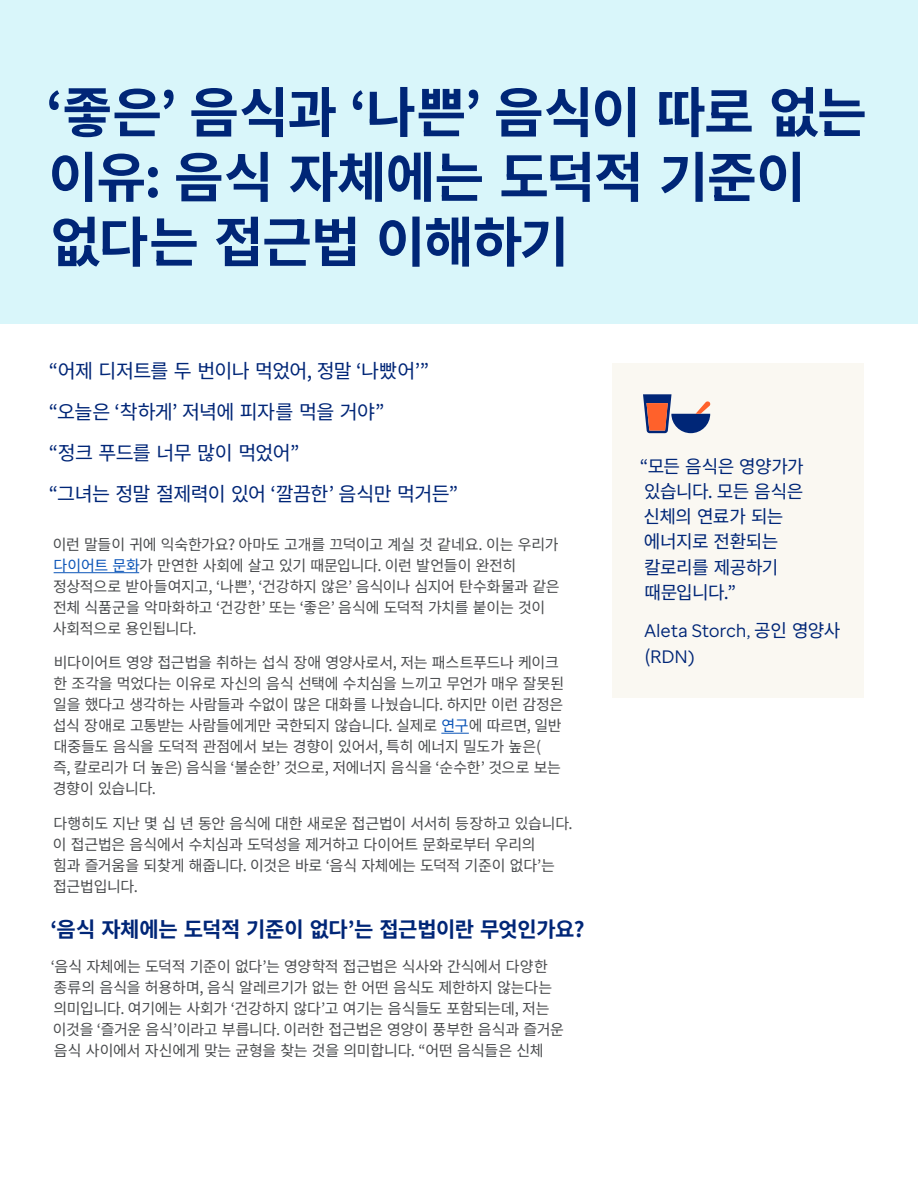
<style>
.page{position:relative;width:918px;height:1188px;background:#fff}
.page>*{position:absolute;margin:0;border:0;box-sizing:border-box;transform-origin:0 0}
.Headline{font:700 54px/64.8px "Noto Sans KR";letter-spacing:-.025em;color:#002677}
.Subhead{font:700 21px "Noto Sans KR";letter-spacing:-.02em;color:#002677}
.Intro{font:19.5px "Noto Sans KR";letter-spacing:-.03em;color:#002677}
.Body{font:18px/25.2px "Noto Sans KR";letter-spacing:-.03em;color:#002677}
.Body-2{font:18px/25.2px "Enterprise Sans";letter-spacing:-.005em;color:#002677}
.Body-3{font:15px/21px "Noto Sans KR";letter-spacing:-.02em;color:#4b4d4f}
.s1{color:#0c55b8}
.s2{font-family:"Noto Sans KR"}
</style>
<div class="page">
<div style="left:0;top:0;width:918px;height:324px;background:#d9f6fa"></div>
<hr style="left:54px;top:572px;width:85px;height:1px;background:#0c55b8">
<svg style="left:441px;top:733px;width:28px;height:1px"></svg>
<div style="left:612px;top:363px;width:252px;height:335px;background:#faf8f2"></div>
<svg style="left:643px;top:394px;width:67px;height:39px"></svg>
<p class="Headline" style="left:46px;top:81px;width:823px">‘좋은’ 음식과 ‘나쁜’ 음식이 따로 없는 이유: 음식 자체에는 도덕적 기준이 없다는 접근법 이해하기</p>
<p class="Intro" style="left:49px;top:360px;width:382px">“어제 디저트를 두 번이나 먹었어, 정말 ‘나빴어’”</p>
<p class="Intro" style="left:49px;top:401px;width:337px">“오늘은 ‘착하게’ 저녁에 피자를 먹을 거야”</p>
<p class="Intro" style="left:49px;top:442px;width:252px">“정크 푸드를 너무 많이 먹었어”</p>
<p class="Intro" style="left:49px;top:482px;width:411px">“그녀는 정말 절제력이 있어 ‘깔끔한’ 음식만 먹거든”</p>
<p class="Body-3" style="left:53px;top:534px;width:508px">이런 말들이 귀에 익숙한가요? 아마도 고개를 끄덕이고 계실 것 같네요. 이는 우리가 <span class="s1">다이어트 문화</span>가 만연한 사회에 살고 있기 때문입니다. 이런 발언들이 완전히 정상적으로 받아들여지고, ‘나쁜’, ‘건강하지 않은’ 음식이나 심지어 탄수화물과 같은 전체 식품군을 악마화하고 ‘건강한’ 또는 ‘좋은’ 음식에 도덕적 가치를 붙이는 것이 사회적으로 용인됩니다.</p>
<p class="Body-3" style="left:53px;top:653px;width:513px">비다이어트 영양 접근법을 취하는 섭식 장애 영양사로서, 저는 패스트푸드나 케이크 한 조각을 먹었다는 이유로 자신의 음식 선택에 수치심을 느끼고 무언가 매우 잘못된 일을 했다고 생각하는 사람들과 수없이 많은 대화를 나눴습니다. 하지만 이런 감정은 섭식 장애로 고통받는 사람들에게만 국한되지 않습니다. 실제로 <span class="s1">연구</span>에 따르면, 일반 대중들도 음식을 도덕적 관점에서 보는 경향이 있어서, 특히 에너지 밀도가 높은(<br>즉, 칼로리가 더 높은) 음식을 ‘불순한’ 것으로, 저에너지 음식을 ‘순수한’ 것으로 보는 경향이 있습니다.</p>
<p class="Body-3" style="left:53px;top:813px;width:521px">다행히도 지난 몇 십 년 동안 음식에 대한 새로운 접근법이 서서히 등장하고 있습니다. 이 접근법은 음식에서 수치심과 도덕성을 제거하고 다이어트 문화로부터 우리의<br>힘과 즐거움을 되찾게 해줍니다. 이것은 바로 ‘음식 자체에는 도덕적 기준이 없다’는 접근법입니다.</p>
<p class="Subhead" style="left:50px;top:918px;width:536px">‘음식 자체에는 도덕적 기준이 없다’는 접근법이란 무엇인가요?</p>
<p class="Body-3" style="left:51px;top:956px;width:515px">‘음식 자체에는 도덕적 기준이 없다’는 영양학적 접근법은 식사와 간식에서 다양한 종류의 음식을 허용하며, 음식 알레르기가 없는 한 어떤 음식도 제한하지 않는다는 의미입니다. 여기에는 사회가 ‘건강하지 않다’고 여기는 음식들도 포함되는데, 저는 이것을 ‘즐거운 음식’이라고 부릅니다. 이러한 접근법은 영양이 풍부한 음식과 즐거운 음식 사이에서 자신에게 맞는 균형을 찾는 것을 의미합니다. “어떤 음식들은 신체</p>
<p class="Body" style="left:640px;top:454px;width:165px">“모든 음식은 영양가가 있습니다. 모든 음식은 신체의 연료가 되는 에너지로 전환되는 칼로리를 제공하기 때문입니다.”</p>
<p class="Body-2" style="left:645px;top:618px;width:197px">Aleta Storch, <span class="s2">공인 영양사 (</span>RDN)</p>
</div>
